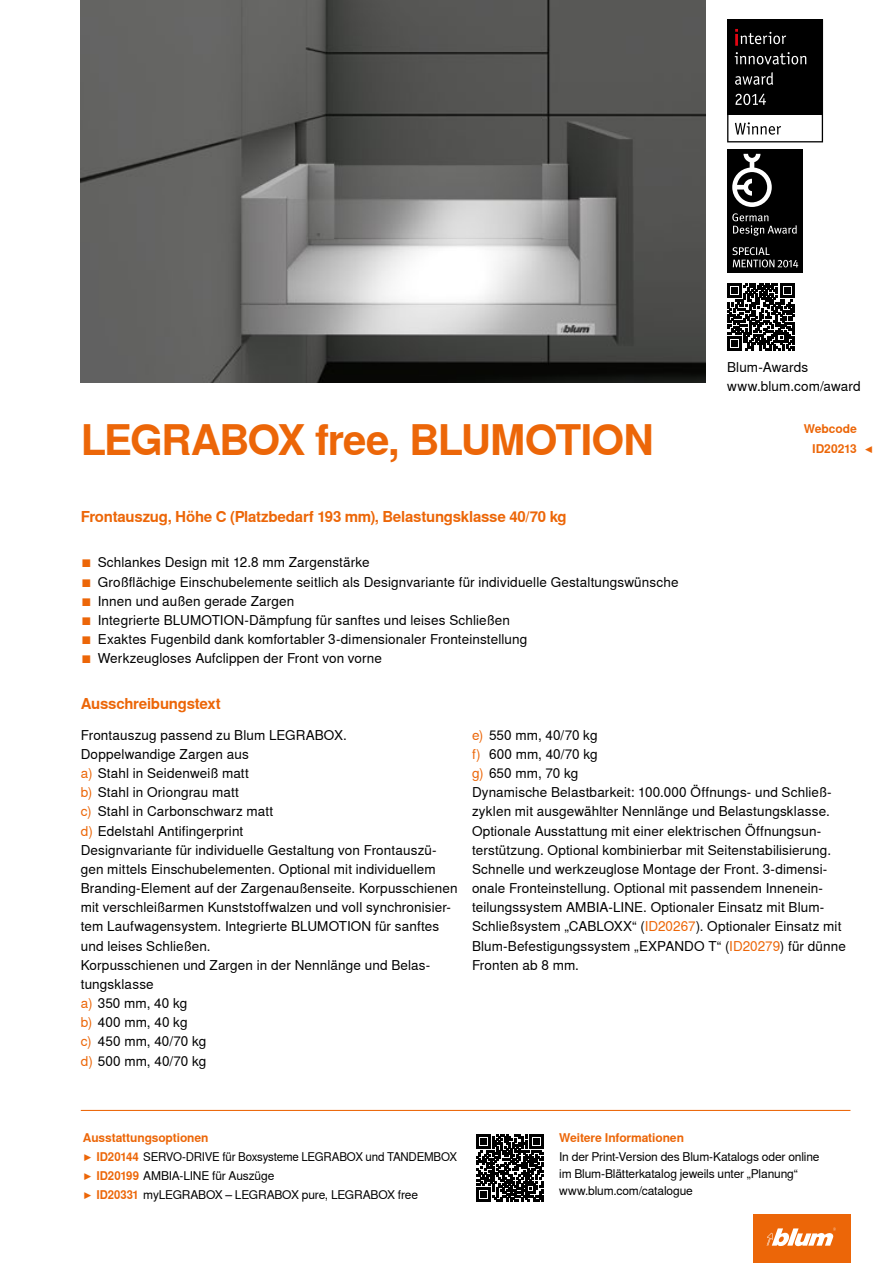
<style>
.page{position:relative;width:893px;height:1263px;background:#fff}
.page>*{position:absolute;margin:0;border:0;box-sizing:border-box;transform-origin:0 0}
.CB_AF_Ueber_Tit2{font:700 42px "Nimbus Sans Global";letter-spacing:-.035em;color:#ec6608}
.CB_AF_Ueber_Ber1o_li{font:700 15px "Nimbus Sans Global";letter-spacing:-.015em;color:#ec6608}
.CB_AF_FliesIMG_li{font:13.5px/19.2px "Nimbus Sans Global";letter-spacing:.01em;color:#000}
.CB_AF_Bes_IMG9{font:13.5px "Nimbus Sans Global";letter-spacing:.01em;color:#000}
.CB_AF_Fliess_li{font:12px "Nimbus Sans Global";letter-spacing:-.01em;color:#000}
.CB_AF_Ueber_Ber2o_li{font:12px "Nimbus Sans Global";letter-spacing:-.02em;color:#000}
.CB_AF_Ueber_Ber2o_li-2{font:12px "Nimbus Sans Global";letter-spacing:-.02em;color:#000;scale:.96 1}
.CB_AF_Ueber_Ber2o_li-3{font:700 12px "Nimbus Sans Global";letter-spacing:-.01em;color:#ec6608}
.CB_AF_Ueber_Ber2o_re{font:700 12px "Nimbus Sans Global";letter-spacing:-.005em;color:#ec6608}
.s1{color:#ec6608}
.s2{font-weight:700;color:#ec6608}
</style>
<div class="page">
<img style="left:81px;top:0;width:625px;height:383px">
<svg style="left:727px;top:19px;width:96px;height:123px"></svg>
<div style="left:727px;top:149px;width:75px;height:123px;background:#000"></div>
<svg style="left:732px;top:154px;width:40px;height:53px"></svg>
<svg style="left:732px;top:247px;width:66px;height:21px"></svg>
<svg style="left:732px;top:213px;width:65px;height:23px"></svg>
<div style="left:753px;top:1214px;width:97px;height:49px;background:#ec6608"></div>
<svg style="left:767px;top:1227px;width:69px;height:19px"></svg>
<svg style="left:727px;top:284px;width:67px;height:67px"></svg>
<hr style="left:81px;top:1110px;width:769px;height:1px;background:#ec6608">
<svg style="left:476px;top:1134px;width:67px;height:67px"></svg>
<p class="CB_AF_Ueber_Tit2" style="left:81px;top:416px;width:575px">LEGRABOX free, BLUMOTION</p>
<p class="CB_AF_Ueber_Ber1o_li" style="left:81px;top:508px;width:487px">Frontauszug, Höhe C (Platzbedarf 193 mm), Belastungsklasse 40/70 kg</p>
<p class="CB_AF_Bes_IMG9" style="left:81px;top:555px;width:290px"><span class="s1">■</span> Schlankes Design mit 12.8 mm Zargenstärke</p>
<p class="CB_AF_Bes_IMG9" style="left:81px;top:574px;width:599px"><span class="s1">■</span> Großflächige Einschubelemente seitlich als Designvariante für individuelle Gestaltungswünsche</p>
<p class="CB_AF_Bes_IMG9" style="left:81px;top:593px;width:215px"><span class="s1">■</span> Innen und außen gerade Zargen</p>
<p class="CB_AF_Bes_IMG9" style="left:81px;top:612px;width:431px"><span class="s1">■</span> Integrierte BLUMOTION-Dämpfung für sanftes und leises Schließen</p>
<p class="CB_AF_Bes_IMG9" style="left:81px;top:631px;width:448px"><span class="s1">■</span> Exaktes Fugenbild dank komfortabler 3-dimensionaler Fronteinstellung</p>
<p class="CB_AF_Bes_IMG9" style="left:81px;top:651px;width:303px"><span class="s1">■</span> Werkzeugloses Aufclippen der Front von vorne</p>
<p class="CB_AF_Ueber_Ber1o_li" style="left:81px;top:695px;width:141px">Ausschreibungstext</p>
<p class="CB_AF_FliesIMG_li" style="left:727px;top:358px;width:83px">Blum-Awards</p>
<p class="CB_AF_FliesIMG_li" style="left:727px;top:377px;width:135px">www.blum.com/award</p>
<p class="CB_AF_Ueber_Ber2o_re" style="left:804px;top:422px;width:55px">Webcode</p>
<p class="CB_AF_Ueber_Ber2o_re" style="left:812px;top:441px;width:46px">ID20213</p>
<p class="CB_AF_Ueber_Ber2o_re" style="left:865px;top:441px;width:11px">◀</p>
<p class="CB_AF_FliesIMG_li" style="left:81px;top:725px;width:268px">Frontauszug passend zu Blum LEGRABOX.</p>
<p class="CB_AF_FliesIMG_li" style="left:81px;top:744px;width:170px">Doppelwandige Zargen aus</p>
<p class="CB_AF_FliesIMG_li" style="left:81px;top:764px;width:170px"><span class="s1">a)</span> Stahl in Seidenweiß matt</p>
<p class="CB_AF_FliesIMG_li" style="left:81px;top:783px;width:160px"><span class="s1">b)</span> Stahl in Oriongrau matt</p>
<p class="CB_AF_FliesIMG_li" style="left:81px;top:802px;width:194px"><span class="s1">c)</span> Stahl in Carbonschwarz matt</p>
<p class="CB_AF_FliesIMG_li" style="left:81px;top:821px;width:164px"><span class="s1">d)</span> Edelstahl Antifingerprint</p>
<p class="CB_AF_FliesIMG_li" style="left:81px;top:840px;width:378px">Designvariante für individuelle Gestaltung von Frontauszü&shy;gen mittels Einschubelementen. Optional mit individuellem Branding-Element auf der Zargenaußenseite. Korpusschienen mit verschleißarmen Kunststoffwalzen und voll synchronisier&shy;tem Laufwagensystem. Integrierte BLUMOTION für sanftes und leises Schließen.</p>
<p class="CB_AF_FliesIMG_li" style="left:81px;top:955px;width:351px">Korpusschienen und Zargen in der Nennlänge und Belas&shy;tungsklasse</p>
<p class="CB_AF_FliesIMG_li" style="left:81px;top:994px;width:108px"><span class="s1">a)</span> 350 mm, 40 kg</p>
<p class="CB_AF_FliesIMG_li" style="left:81px;top:1013px;width:108px"><span class="s1">b)</span> 400 mm, 40 kg</p>
<p class="CB_AF_FliesIMG_li" style="left:81px;top:1032px;width:127px"><span class="s1">c)</span> 450 mm, 40/70 kg</p>
<p class="CB_AF_FliesIMG_li" style="left:81px;top:1051px;width:127px"><span class="s1">d)</span> 500 mm, 40/70 kg</p>
<p class="CB_AF_FliesIMG_li" style="left:472px;top:725px;width:127px"><span class="s1">e)</span> 550 mm, 40/70 kg</p>
<p class="CB_AF_FliesIMG_li" style="left:472px;top:744px;width:127px"><span class="s1">f)</span> 600 mm, 40/70 kg</p>
<p class="CB_AF_FliesIMG_li" style="left:472px;top:764px;width:108px"><span class="s1">g)</span> 650 mm, 70 kg</p>
<p class="CB_AF_FliesIMG_li" style="left:472px;top:783px;width:375px">Dynamische Belastbarkeit: 100.000 Öffnungs- und Schließ&shy;zyklen mit ausgewählter Nennlänge und Belastungsklasse.<br>Optionale Ausstattung mit einer elektrischen Öffnungsun&shy;terstützung. Optional kombinierbar mit Seitenstabilisierung.<br>Schnelle und werkzeuglose Montage der Front. 3-dimensi&shy;onale Fronteinstellung. Optional mit passendem Innenein&shy;teilungssystem AMBIA-LINE. Optionaler Einsatz mit Blum-Schließsystem „CABLOXX“ (<span class="s1">ID20267</span>). Optionaler Einsatz mit Blum-Befestigungssystem „EXPANDO T“ (<span class="s1">ID20279</span>) für dünne Fronten ab 8 mm.</p>
<p class="CB_AF_Ueber_Ber2o_li-3" style="left:83px;top:1130px;width:127px">Ausstattungsoptionen</p>
<p class="CB_AF_Ueber_Ber2o_li-2" style="left:83px;top:1149px;width:391px"><span class="s1">▶</span> <span class="s2">ID20144</span> SERVO-DRIVE für Boxsysteme LEGRABOX und TANDEMBOX</p>
<p class="CB_AF_Ueber_Ber2o_li" style="left:83px;top:1169px;width:193px"><span class="s1">▶</span> <span class="s2">ID20199</span> AMBIA-LINE für Auszüge</p>
<p class="CB_AF_Ueber_Ber2o_li" style="left:83px;top:1188px;width:337px"><span class="s1">▶</span> <span class="s2">ID20331</span> myLEGRABOX – LEGRABOX pure, LEGRABOX free</p>
<p class="CB_AF_Ueber_Ber2o_li-3" style="left:559px;top:1130px;width:126px">Weitere Informationen</p>
<p class="CB_AF_Fliess_li" style="left:559px;top:1149px;width:262px">In der Print-Version des Blum-Katalogs oder online</p>
<p class="CB_AF_Fliess_li" style="left:559px;top:1166px;width:240px">im Blum-Blätterkatalog jeweils unter „Planung“</p>
<p class="CB_AF_Fliess_li" style="left:559px;top:1183px;width:135px">www.blum.com/catalogue</p>
</div>
